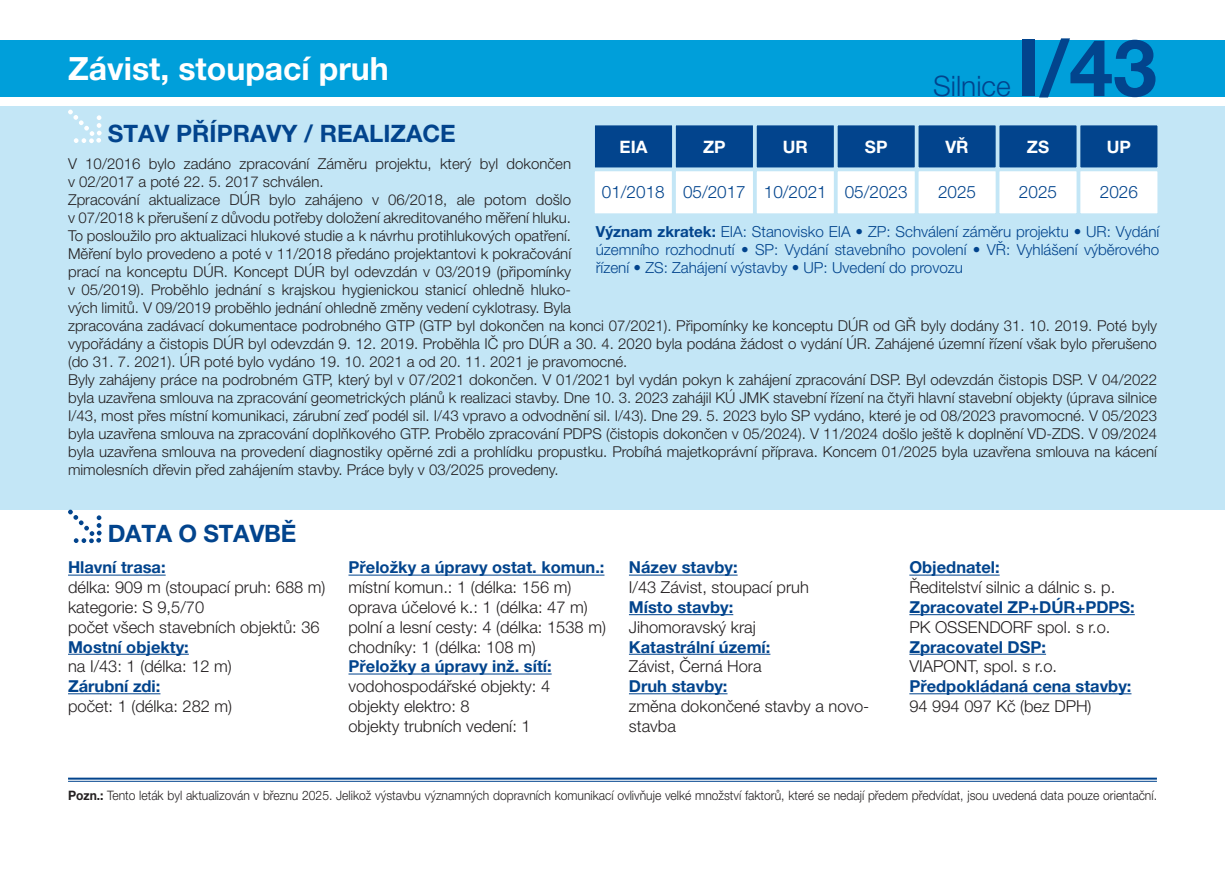
<style>
.page{position:relative;width:1225px;height:874px;background:#fff}
.page>*{position:absolute;margin:0;border:0;box-sizing:border-box;transform-origin:0 0}
.t1{font:700 78.8px "Helvetica Neue LT Pro";color:#02448d}
.t2{font:700 32px "Helvetica Neue LT Pro";color:#fff}
.t3{font:300 28.2px "Helvetica Neue LT Pro";color:#02448d}
.t4{font:700 24px "Helvetica Neue LT Pro";color:#02448d}
.t5{font:300 17.2px "Helvetica Neue LT Pro";color:#02448d}
.t6{font:700 17.2px "Helvetica Neue LT Pro";color:#fff}
.t7{font:300 16.4px/19.8px "Helvetica Neue LT Pro";color:#231f20}
.t8{font:700 16.4px "Helvetica Neue LT Pro";color:#02448d}
.t9{font:300 15.2px/18.2px "Helvetica Neue LT Pro";color:#02448d;text-align:justify}
.t10{font:300 15px/18px "Helvetica Neue LT Pro";color:#231f20}
.t11{font:300 13px "Helvetica Neue LT Pro";color:#231f20;scale:.93 1}
.s1{font-weight:700}
</style>
<div class="page">
<div style="left:0;top:106px;width:1225px;height:403px;background:#c3e6f6"></div>
<svg style="left:68px;top:110px;width:34px;height:33px"></svg>
<div style="left:1079px;top:124px;width:79px;height:44px;background:#02448d"></div>
<div style="left:1078px;top:123px;width:81px;height:46px;border:2px solid #c3e6f6"></div>
<div style="left:917px;top:124px;width:79px;height:44px;background:#02448d"></div>
<div style="left:916px;top:123px;width:81px;height:46px;border:2px solid #c3e6f6"></div>
<div style="left:756px;top:124px;width:79px;height:44px;background:#02448d"></div>
<div style="left:755px;top:123px;width:80px;height:46px;border:2px solid #c3e6f6"></div>
<div style="left:998px;top:124px;width:79px;height:44px;background:#02448d"></div>
<div style="left:997px;top:123px;width:81px;height:46px;border:2px solid #c3e6f6"></div>
<div style="left:836px;top:124px;width:79px;height:44px;background:#02448d"></div>
<div style="left:835px;top:123px;width:81px;height:46px;border:2px solid #c3e6f6"></div>
<div style="left:675px;top:124px;width:79px;height:44px;background:#02448d"></div>
<div style="left:674px;top:123px;width:81px;height:46px;border:2px solid #c3e6f6"></div>
<div style="left:594px;top:124px;width:79px;height:44px;background:#02448d"></div>
<div style="left:593px;top:123px;width:81px;height:46px;border:2px solid #c3e6f6"></div>
<div style="left:1079px;top:170px;width:79px;height:44px;background:#fff"></div>
<div style="left:1078px;top:169px;width:81px;height:46px;border:2px solid #c3e6f6"></div>
<div style="left:917px;top:170px;width:79px;height:44px;background:#fff"></div>
<div style="left:916px;top:169px;width:81px;height:46px;border:2px solid #c3e6f6"></div>
<div style="left:756px;top:170px;width:79px;height:44px;background:#fff"></div>
<div style="left:755px;top:169px;width:80px;height:46px;border:2px solid #c3e6f6"></div>
<div style="left:998px;top:170px;width:79px;height:44px;background:#fff"></div>
<div style="left:997px;top:169px;width:81px;height:46px;border:2px solid #c3e6f6"></div>
<div style="left:836px;top:170px;width:79px;height:44px;background:#fff"></div>
<div style="left:835px;top:169px;width:81px;height:46px;border:2px solid #c3e6f6"></div>
<div style="left:675px;top:170px;width:79px;height:44px;background:#fff"></div>
<div style="left:674px;top:169px;width:81px;height:46px;border:2px solid #c3e6f6"></div>
<div style="left:594px;top:170px;width:79px;height:44px;background:#fff"></div>
<div style="left:593px;top:169px;width:81px;height:46px;border:2px solid #c3e6f6"></div>
<hr style="left:68px;top:777px;width:1089px;height:2px;background:#02448d">
<hr style="left:68px;top:780px;width:1089px;height:1px;background:#02448d">
<hr style="left:68px;top:574px;width:98px;height:1px;background:#02448d">
<hr style="left:68px;top:653px;width:121px;height:1px;background:#02448d">
<hr style="left:68px;top:693px;width:92px;height:1px;background:#02448d">
<hr style="left:348px;top:574px;width:256px;height:1px;background:#02448d">
<hr style="left:348px;top:673px;width:203px;height:1px;background:#02448d">
<hr style="left:629px;top:574px;width:108px;height:1px;background:#02448d">
<hr style="left:629px;top:614px;width:104px;height:1px;background:#02448d">
<hr style="left:629px;top:653px;width:141px;height:1px;background:#02448d">
<hr style="left:629px;top:693px;width:98px;height:1px;background:#02448d">
<hr style="left:909px;top:574px;width:90px;height:1px;background:#02448d">
<hr style="left:909px;top:614px;width:225px;height:1px;background:#02448d">
<hr style="left:909px;top:653px;width:137px;height:1px;background:#02448d">
<hr style="left:909px;top:693px;width:222px;height:1px;background:#02448d">
<div style="left:0;top:40px;width:1225px;height:56px;background:#009fda"></div>
<svg style="left:68px;top:509px;width:34px;height:34px"></svg>
<h2 class="t2" style="left:68px;top:48px;width:322px">Závist, stoupací pruh</h2>
<h3 class="t3" style="left:933px;top:69px;width:79px">Silnice</h3>
<h1 class="t1" style="left:1016px;top:19px;width:142px">I/43</h1>
<h3 class="t4" style="left:108px;top:119px;width:350px">STAV PŘÍPRAVY / REALIZACE</h3>
<p class="t6" style="left:619px;top:136px;width:29px">EIA</p>
<p class="t6" style="left:703px;top:136px;width:24px">ZP</p>
<p class="t6" style="left:783px;top:136px;width:27px">UR</p>
<p class="t6" style="left:865px;top:136px;width:24px">SP</p>
<p class="t6" style="left:945px;top:136px;width:25px">VŘ</p>
<p class="t6" style="left:1027px;top:136px;width:24px">ZS</p>
<p class="t6" style="left:1106px;top:136px;width:26px">UP</p>
<p class="t5" style="left:602px;top:182px;width:307px">01/2018 05/2017 10/2021 05/2023</p>
<p class="t5" style="left:938px;top:182px;width:40px">2025</p>
<p class="t5" style="left:1019px;top:182px;width:40px">2025</p>
<p class="t5" style="left:1099px;top:182px;width:40px">2026</p>
<p class="t10" style="left:68px;top:154px;width:1090px">V 10/2016 bylo zadáno zpracování Záměru projektu, který byl dokončen<br>v 02/2017 a poté 22. 5. 2017 schválen.<br>Zpracování aktualizace DÚR bylo zahájeno v 06/2018, ale potom došlo<br>v 07/2018 k přerušení z důvodu potřeby doložení akreditovaného měření hluku.<br>To posloužilo pro aktualizaci hlukové studie a k návrhu protihlukových opatření.<br>Měření bylo provedeno a poté v 11/2018 předáno projektantovi k pokračování<br>prací na konceptu DÚR. Koncept DÚR byl odevzdán v 03/2019 (připomínky<br>v 05/2019). Proběhlo jednání s krajskou hygienickou stanicí ohledně hluko-<br>vých limitů. V 09/2019 proběhlo jednání ohledně změny vedení cyklotrasy. Byla<br>zpracována zadávací dokumentace podrobného GTP (GTP byl dokončen na konci 07/2021). Připomínky ke konceptu DÚR od GŘ byly dodány 31. 10. 2019. Poté byly vypořádány a čistopis DÚR byl odevzdán 9. 12. 2019. Proběhla IČ pro DÚR a 30. 4. 2020 byla podána žádost o vydání ÚR. Zahájené územní řízení však bylo přerušeno (do 31. 7. 2021). ÚR poté bylo vydáno 19. 10. 2021 a od 20. 11. 2021 je pravomocné.<br>Byly zahájeny práce na podrobném GTP, který byl v 07/2021 dokončen. V 01/2021 byl vydán pokyn k zahájení zpracování DSP. Byl odevzdán čistopis DSP. V 04/2022 byla uzavřena smlouva na zpracování geometrických plánů k realizaci stavby. Dne 10. 3. 2023 zahájil KÚ JMK stavební řízení na čtyři hlavní stavební objekty (úprava silnice I/43, most přes místní komunikaci, zárubní zeď podél sil. I/43 vpravo a odvodnění sil. I/43). Dne 29. 5. 2023 bylo SP vydáno, které je od 08/2023 pravomocné. V 05/2023 byla uzavřena smlouva na zpracování doplňkového GTP. Probělo zpracování PDPS (čistopis dokončen v 05/2024). V 11/2024 došlo ještě k doplnění VD-ZDS. V 09/2024 byla uzavřena smlouva na provedení diagnostiky opěrné zdi a prohlídku propustku. Probíhá majetkoprávní příprava. Koncem 01/2025 byla uzavřena smlouva na kácení mimolesních dřevin před zahájením stavby. Práce byly v 03/2025 provedeny.</p>
<p class="t9" style="left:596px;top:222px;width:565px"><span class="s1">Význam zkratek:</span> EIA: Stanovisko EIA • ZP: Schválení záměru projektu • UR: Vydání územního rozhodnutí • SP: Vydání stavebního povolení • VŘ: Vyhlášení výběrového řízení • ZS: Zahájení výstavby • UP: Uvedení do provozu</p>
<h3 class="t4" style="left:108px;top:518px;width:190px">DATA O STAVBĚ</h3>
<p class="t8" style="left:68px;top:557px;width:99px">Hlavní trasa:</p>
<p class="t7" style="left:68px;top:577px;width:259px">délka: 909 m (stoupací pruh: 688 m) kategorie: S 9,5/70<br>počet všech stavebních objektů: 36</p>
<p class="t8" style="left:68px;top:636px;width:122px">Mostní objekty:</p>
<p class="t7" style="left:68px;top:656px;width:165px">na I/43: 1 (délka: 12 m)</p>
<p class="t8" style="left:68px;top:675px;width:94px">Zárubní zdi:</p>
<p class="t7" style="left:68px;top:695px;width:166px">počet: 1 (délka: 282 m)</p>
<p class="t8" style="left:348px;top:557px;width:257px">Přeložky a úpravy ostat. komun.:</p>
<p class="t7" style="left:348px;top:577px;width:259px">místní komun.: 1 (délka: 156 m) oprava účelové k.: 1 (délka: 47 m) polní a lesní cesty: 4 (délka: 1538 m) chodníky: 1 (délka: 108 m)</p>
<p class="t8" style="left:348px;top:656px;width:205px">Přeložky a úpravy inž. sítí:</p>
<p class="t7" style="left:348px;top:675px;width:203px">vodohospodářské objekty: 4 objekty elektro: 8<br>objekty trubních vedení: 1</p>
<p class="t8" style="left:629px;top:557px;width:110px">Název stavby:</p>
<p class="t7" style="left:629px;top:577px;width:181px">I/43 Závist, stoupací pruh</p>
<p class="t8" style="left:629px;top:596px;width:106px">Místo stavby:</p>
<p class="t7" style="left:629px;top:616px;width:128px">Jihomoravský kraj</p>
<p class="t8" style="left:629px;top:636px;width:143px">Katastrální území:</p>
<p class="t7" style="left:629px;top:656px;width:134px">Závist, Černá Hora</p>
<p class="t8" style="left:629px;top:675px;width:100px">Druh stavby:</p>
<p class="t7" style="left:629px;top:695px;width:242px">změna dokončené stavby a novo&shy;stavba</p>
<p class="t8" style="left:909px;top:557px;width:92px">Objednatel:</p>
<p class="t7" style="left:909px;top:577px;width:207px">Ředitelství silnic a dálnic s. p.</p>
<p class="t8" style="left:909px;top:596px;width:227px">Zpracovatel ZP+DÚR+PDPS:</p>
<p class="t7" style="left:909px;top:616px;width:203px">PK OSSENDORF spol. s r.o.</p>
<p class="t8" style="left:909px;top:636px;width:138px">Zpracovatel DSP:</p>
<p class="t7" style="left:909px;top:656px;width:149px">VIAPONT, spol. s r.o.</p>
<p class="t8" style="left:909px;top:675px;width:224px">Předpokládaná cena stavby:</p>
<p class="t7" style="left:909px;top:695px;width:184px">94 994 097 Kč (bez DPH)</p>
<p class="t11" style="left:68px;top:786px;width:1172px"><span class="s1">Pozn.:</span> Tento leták byl aktualizován v březnu 2025. Jelikož výstavbu významných dopravních komunikací ovlivňuje velké množství faktorů, které se nedají předem předvídat, jsou uvedená data pouze orientační.</p>
</div>
